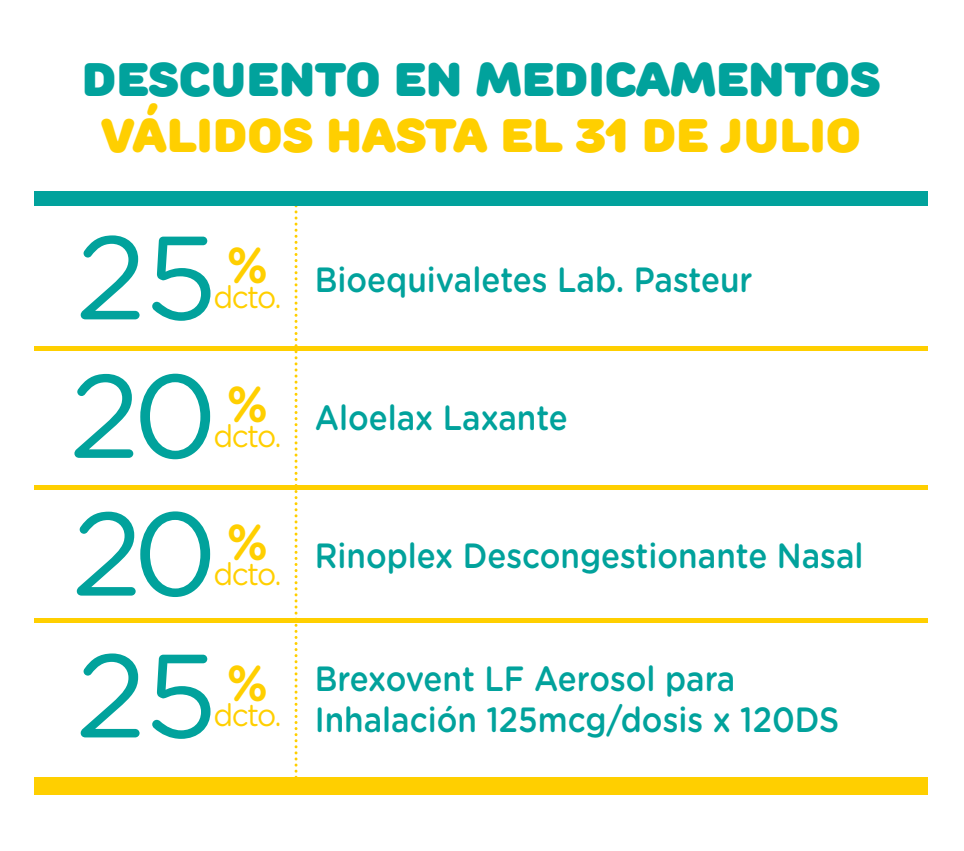
<style>
.page{position:relative;width:964px;height:851px;background:#fff}
.page>*{position:absolute;margin:0;border:0;box-sizing:border-box;transform-origin:0 0}
.t1{font:118.2px "Gotham Rounded";letter-spacing:-.035em;color:#01a29c}
.t2{font:700 50.4px "Gotham Rounded";color:#ffcf00;scale:.95 1}
.t3{font:900 47px "TT Rounds";color:#01a29c}
.t4{font:900 47px "TT Rounds";color:#ffcf00}
.t5{font:500 35px/41px "Gotham Rounded";color:#01a29c;scale:.9 1}
.t6{font:31.3px "Gotham Rounded";letter-spacing:-.05em;color:#ffcf00;scale:.95 1}
</style>
<div class="page">
<div style="left:34px;top:346px;width:894px;height:5px;background:#ffcf00"></div>
<hr style="left:34px;top:485px;width:894px;height:4px;background:#ffcf00">
<div style="left:34px;top:618px;width:894px;height:5px;background:#ffcf00"></div>
<div style="left:34px;top:777px;width:894px;height:17px;background:#ffcf00"></div>
<svg style="left:294px;top:206px;width:3px;height:571px"></svg>
<div style="left:34px;top:191px;width:894px;height:15px;background:#01a29c"></div>
<h3 class="t3" style="left:82px;top:47px;width:800px">DESCUENTO EN MEDICAMENTOS</h3>
<h3 class="t4" style="left:101px;top:103px;width:761px">VÁLIDOS HASTA EL 31 DE JULIO</h3>
<h1 class="t1" style="left:75px;top:196px;width:143px">25</h1>
<h2 class="t2" style="left:227px;top:228px;width:45px">%</h2>
<p class="t6" style="left:213px;top:276px;width:73px">dcto.</p>
<h1 class="t1" style="left:69px;top:335px;width:150px">20</h1>
<h2 class="t2" style="left:227px;top:367px;width:45px">%</h2>
<p class="t6" style="left:213px;top:414px;width:73px">dcto.</p>
<h1 class="t1" style="left:72px;top:472px;width:147px">20</h1>
<h2 class="t2" style="left:227px;top:504px;width:45px">%</h2>
<p class="t6" style="left:213px;top:552px;width:73px">dcto.</p>
<h1 class="t1" style="left:75px;top:614px;width:143px">25</h1>
<h2 class="t2" style="left:227px;top:646px;width:45px">%</h2>
<p class="t6" style="left:213px;top:693px;width:73px">dcto.</p>
<p class="t5" style="left:315px;top:257px;width:488px">Bioequivaletes Lab. Pasteur</p>
<p class="t5" style="left:315px;top:396px;width:283px">Aloelax Laxante</p>
<p class="t5" style="left:315px;top:533px;width:611px">Rinoplex Descongestionante Nasal</p>
<p class="t5" style="left:315px;top:656px;width:584px">Brexovent LF Aerosol para<br>Inhalación 125mcg/dosis x 120DS</p>
</div>
